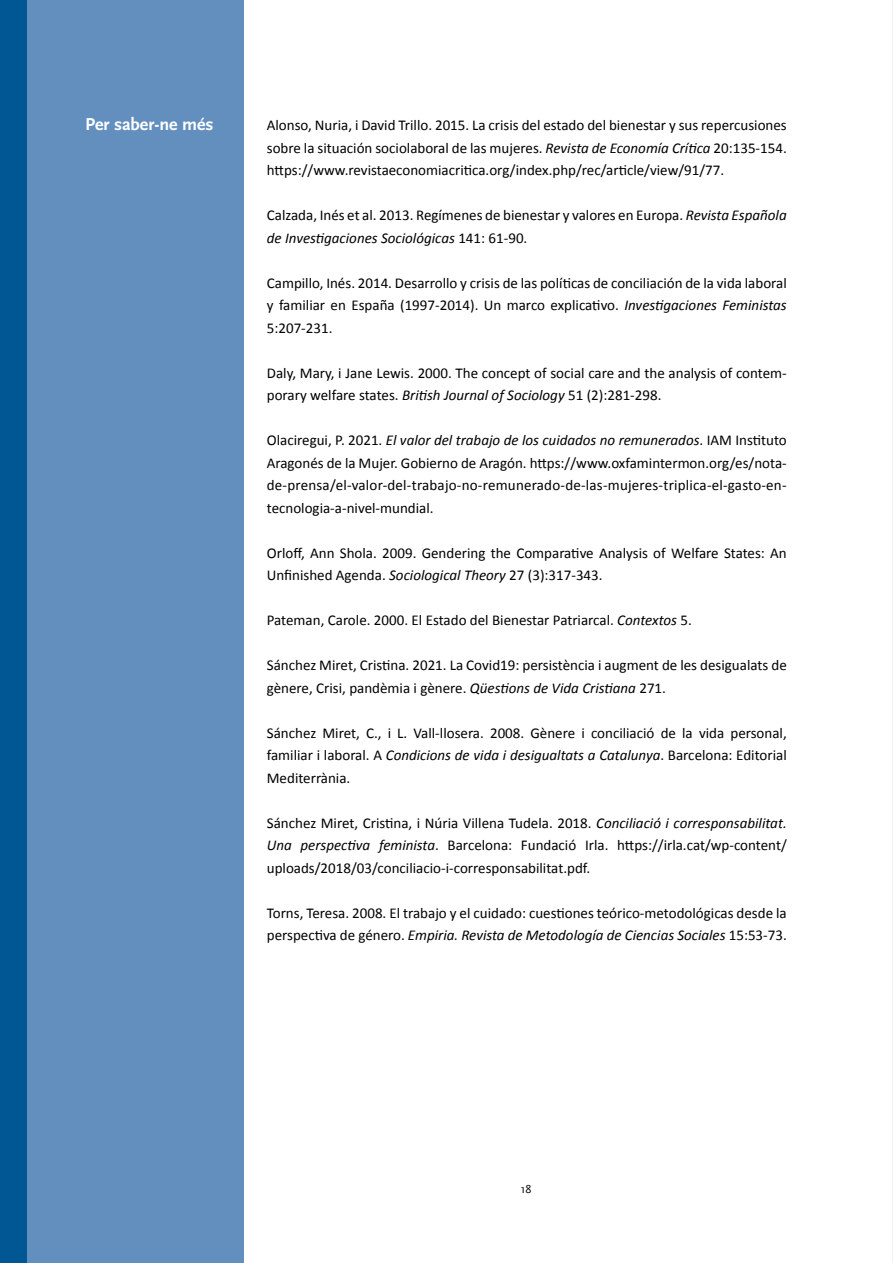
<style>
.page{position:relative;width:893px;height:1263px;background:#fff}
.page>*{position:absolute;margin:0;border:0;box-sizing:border-box;transform-origin:0 0}
.TEXT_DESTACAT_NEGATI{font:700 18px "Scala Sans Pro";color:#fff}
.BIBLIOGRAFIA{font:15px/22.5px "Calibri";color:#000;text-align:justify}
.t1{font:12px "Scala Sans Pro";color:#000}
.s1{font-style:italic}
</style>
<div class="page">
<hr style="left:892px;top:0;width:1px;height:1263px;background:#e4e9f4">
<div style="left:0;top:0;width:244px;height:1263px;background:#638fbe"></div>
<div style="left:0;top:0;width:27px;height:1263px;background:#005794"></div>
<p class="TEXT_DESTACAT_NEGATI" style="left:85px;top:114px;width:130px">Per saber-ne més</p>
<p class="BIBLIOGRAFIA" style="left:267px;top:114px;width:521px">Alonso, Nuria, i David Trillo. 2015. La crisis del estado del bienestar y sus repercusiones sobre la situación sociolaboral de las mujeres. <span class="s1">Revista de Economía Crítica</span> 20:135-154. https://www.revistaeconomiacritica.org/index.php/rec/article/view/91/77.</p>
<p class="BIBLIOGRAFIA" style="left:267px;top:204px;width:521px">Calzada, Inés et al. 2013. Regímenes de bienestar y valores en Europa. <span class="s1">Revista Española de Investigaciones Sociológicas</span> 141: 61-90.</p>
<p class="BIBLIOGRAFIA" style="left:267px;top:272px;width:521px">Campillo, Inés. 2014. Desarrollo y crisis de las políticas de conciliación de la vida laboral y familiar en España (1997-2014). Un marco explicativo. <span class="s1">Investigaciones Feministas </span>5:207-231.</p>
<p class="BIBLIOGRAFIA" style="left:267px;top:362px;width:521px">Daly, Mary, i Jane Lewis. 2000. The concept of social care and the analysis of contem&shy;porary welfare states. <span class="s1">British Journal of Sociology</span> 51 (2):281-298.</p>
<p class="BIBLIOGRAFIA" style="left:267px;top:429px;width:521px">Olaciregui, P. 2021. <span class="s1">El valor del trabajo de los cuidados no remunerados</span>. IAM Instituto Aragonés de la Mujer. Gobierno de Aragón. https://www.oxfamintermon.org/es/nota&shy;de-prensa/el-valor-del-trabajo-no-remunerado-de-las-mujeres-triplica-el-gasto-en&shy;tecnologia-a-nivel-mundial.</p>
<p class="BIBLIOGRAFIA" style="left:267px;top:542px;width:521px">Orloff, Ann Shola. 2009. Gendering the Comparative Analysis of Welfare States: An<br>Unfinished Agenda. <span class="s1">Sociological Theory</span> 27 (3):317-343.</p>
<p class="BIBLIOGRAFIA" style="left:267px;top:609px;width:426px">Pateman, Carole. 2000. El Estado del Bienestar Patriarcal. <span class="s1">Contextos</span> 5.</p>
<p class="BIBLIOGRAFIA" style="left:267px;top:654px;width:521px">Sánchez Miret, Cristina. 2021. La Covid19: persistència i augment de les desigualats de gènere, Crisi, pandèmia i gènere. <span class="s1">Qüestions de Vida Cristiana</span> 271.</p>
<p class="BIBLIOGRAFIA" style="left:267px;top:722px;width:521px">Sánchez Miret, C., i L. Vall-llosera. 2008. Gènere i conciliació de la vida personal, familiar i laboral. A <span class="s1">Condicions de vida i desigualtats a Catalunya</span>. Barcelona: Editorial Mediterrània.</p>
<p class="BIBLIOGRAFIA" style="left:267px;top:812px;width:521px">Sánchez Miret, Cristina, i Núria Villena Tudela. 2018. <span class="s1">Conciliació i corresponsabilitat.<br>Una perspectiva feminista</span>. Barcelona: Fundació Irla. https://irla.cat/wp-content/ uploads/2018/03/conciliacio-i-corresponsabilitat.pdf.</p>
<p class="BIBLIOGRAFIA" style="left:267px;top:902px;width:521px">Torns, Teresa. 2008. El trabajo y el cuidado: cuestiones teórico-metodológicas desde la perspectiva de género. <span class="s1">Empiria. Revista de Metodología de Ciencias Sociales</span> 15:53-73.</p>
<p class="t1" style="left:521px;top:1182px;width:12px">18</p>
</div>
